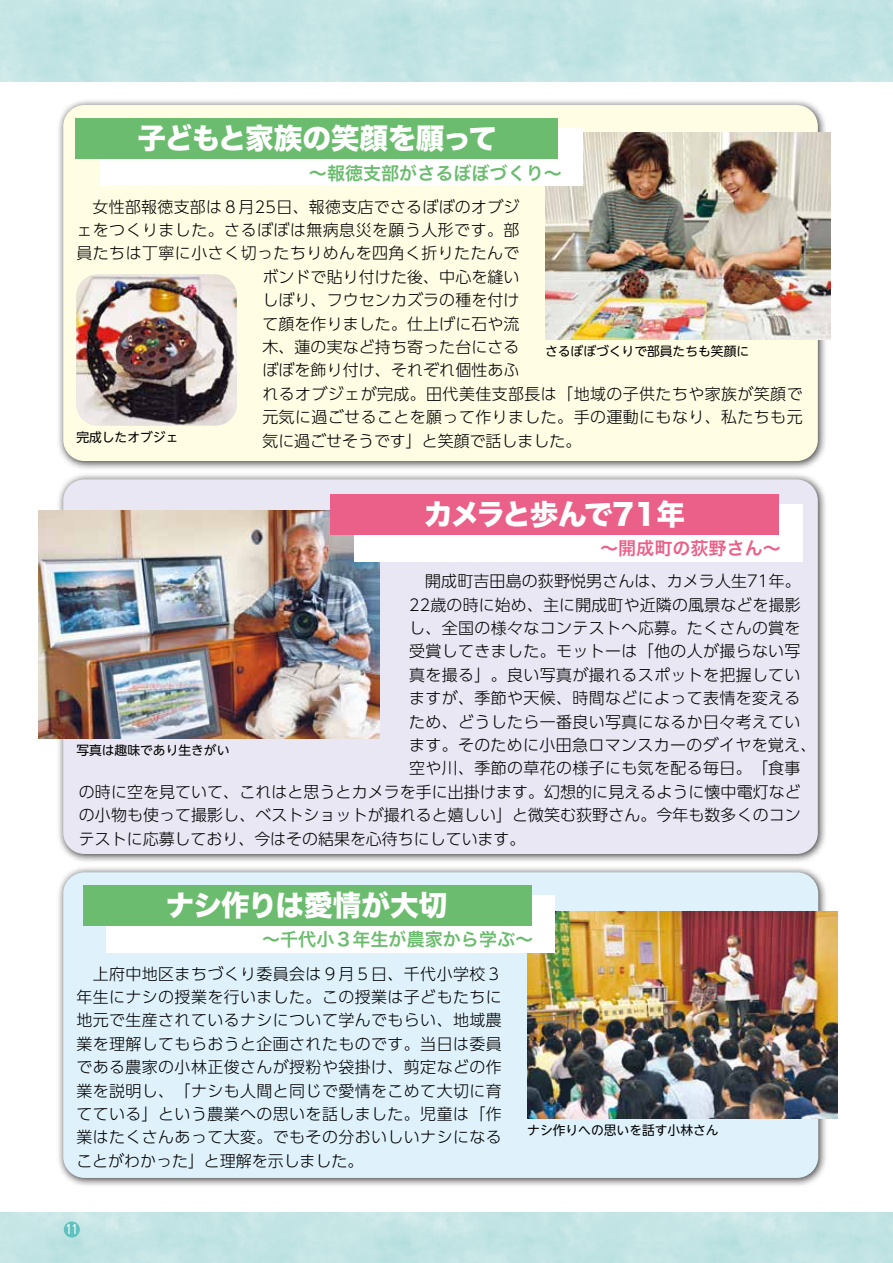
<style>
.page{position:relative;width:893px;height:1263px;background:#fff}
.page>*{position:absolute;margin:0;border:0;box-sizing:border-box;transform-origin:0 0}
.t1{font:28.65px "Hira Kaku Std W8";letter-spacing:-.02em;color:#fff}
.t2{font:28.65px "Hira Kaku Std W8";letter-spacing:-.045em;color:#fff}
.t3{font:28.65px "Hira Kaku Std W8";color:#fff}
.t4{font:18px "Hira Kaku Pro N W6";color:#6bbc6e}
.t5{font:18px "Hira Kaku Pro N W6";color:#ea6088}
.t6{font:300 15.9px/23.4px "UD Shin Go Pro";letter-spacing:.025em;color:#000;text-align:justify}
.t7{font:300 15.9px "UD Shin Go Pro";letter-spacing:.005em;color:#000}
.t8{font:300 15.9px "UD Shin Go Pro";color:#000}
.t9{font:12.75px "UD Shin Go NT Pro";color:#000}
.t10{font:500 12.45px "UD Shin Go Pro";color:#fff;scale:.75 1}
</style>
<div class="page">
<div style="left:0;top:0;width:893px;height:81px;background:#c3e4e4"></div>
<div style="left:0;top:1213px;width:893px;height:50px;background:#c3e4e4"></div>
<div style="left:56px;top:473px;width:772px;height:391px;background:#000;opacity:.75"></div>
<div style="left:63px;top:479px;width:755px;height:375px;background:#e9e7f3;border-radius:21px"></div>
<div style="left:56px;top:865px;width:772px;height:322px;background:#000;opacity:.75"></div>
<div style="left:63px;top:872px;width:755px;height:306px;background:#dff2fc;border-radius:21px"></div>
<div style="left:56px;top:98px;width:772px;height:373px;background:#000;opacity:.75"></div>
<div style="left:63px;top:105px;width:755px;height:356px;background:#fffde4;border-radius:21px"></div>
<div style="left:64px;top:1221px;width:16px;height:16px;background:#61c1be;border-radius:50%"></div>
<img style="left:38px;top:511px;width:341px;height:227px">
<img style="left:527px;top:911px;width:310px;height:207px">
<div style="left:354px;top:504px;width:448px;height:58px;background:#fff"></div>
<div style="left:331px;top:494px;width:448px;height:40px;background:#ea6088"></div>
<div style="left:106px;top:895px;width:448px;height:58px;background:#fff"></div>
<div style="left:83px;top:885px;width:448px;height:40px;background:#6bbc6e"></div>
<img style="left:545px;top:133px;width:286px;height:206px">
<img style="left:76px;top:275px;width:161px;height:150px">
<div style="left:101px;top:128px;width:482px;height:58px;background:#fff"></div>
<div style="left:76px;top:118px;width:482px;height:41px;background:#6bbc6e"></div>
<h1 class="t1" style="left:137px;top:123px;width:361px">子どもと家族の笑顔を願って</h1>
<p class="t4" style="left:309px;top:157px;width:254px">〜報徳支部がさるぼぼづくり〜</p>
<p class="t6" style="left:76px;top:194px;width:445px">　女性部報徳支部は８月25日、報徳支店でさるぼぼのオブジ</p>
<p class="t6" style="left:76px;top:218px;width:445px">ェをつくりました。さるぼぼは無病息災を願う人形です。部</p>
<p class="t6" style="left:76px;top:241px;width:445px">員たちは丁寧に小さく切ったちりめんを四角く折りたたんで</p>
<p class="t6" style="left:262px;top:264px;width:259px">ボンドで貼り付けた後、中心を縫い</p>
<p class="t6" style="left:262px;top:288px;width:259px">しぼり、フウセンカズラの種を付け</p>
<p class="t6" style="left:262px;top:311px;width:259px">て顔を作りました。仕上げに石や流</p>
<p class="t6" style="left:262px;top:335px;width:259px">木、蓮の実など持ち寄った台にさる</p>
<p class="t6" style="left:262px;top:358px;width:259px">ぼぼを飾り付け、それぞれ個性あふ</p>
<p class="t6" style="left:262px;top:381px;width:542px">れるオブジェが完成。田代美佳支部長は「地域の子供たちや家族が笑顔で</p>
<p class="t6" style="left:262px;top:405px;width:542px">元気に過ごせることを願って作りました。手の運動にもなり、私たちも元</p>
<p class="t8" style="left:262px;top:428px;width:320px">気に過ごせそうです」と笑顔で話しました。</p>
<p class="t9" style="left:545px;top:341px;width:206px">さるぼぼづくりで部員たちも笑顔に</p>
<p class="t9" style="left:76px;top:427px;width:104px">完成したオブジェ</p>
<h1 class="t2" style="left:424px;top:498px;width:263px">カメラと歩んで71年</h1>
<p class="t5" style="left:600px;top:532px;width:182px">〜開成町の荻野さん〜</p>
<p class="t6" style="left:409px;top:569px;width:393px">　開成町吉田島の荻野悦男さんは、カメラ人生71年。</p>
<p class="t6" style="left:409px;top:592px;width:393px">22歳の時に始め、主に開成町や近隣の風景などを撮影</p>
<p class="t6" style="left:409px;top:616px;width:393px">し、全国の様々なコンテストへ応募。たくさんの賞を</p>
<p class="t6" style="left:409px;top:639px;width:393px">受賞してきました。モットーは「他の人が撮らない写</p>
<p class="t6" style="left:409px;top:662px;width:393px">真を撮る」。良い写真が撮れるスポットを把握してい</p>
<p class="t6" style="left:409px;top:686px;width:393px">ますが、季節や天候、時間などによって表情を変える</p>
<p class="t6" style="left:409px;top:709px;width:393px">ため、どうしたら一番良い写真になるか日々考えてい</p>
<p class="t6" style="left:409px;top:733px;width:409px">ます。そのために小田急ロマンスカーのダイヤを覚え、</p>
<p class="t6" style="left:409px;top:756px;width:393px">空や川、季節の草花の様子にも気を配る毎日。「食事</p>
<p class="t7" style="left:79px;top:779px;width:723px">の時に空を見ていて、これはと思うとカメラを手に出掛けます。幻想的に見えるように懐中電灯など</p>
<p class="t7" style="left:79px;top:802px;width:723px">の小物も使って撮影し、ベストショットが撮れると嬉しい」と微笑む荻野さん。今年も数多くのコン</p>
<p class="t8" style="left:79px;top:826px;width:448px">テストに応募しており、今はその結果を心待ちにしています。</p>
<p class="t9" style="left:76px;top:740px;width:155px">写真は趣味であり生きがい</p>
<h1 class="t3" style="left:166px;top:889px;width:283px">ナシ作りは愛情が大切</h1>
<p class="t4" style="left:262px;top:923px;width:273px">〜千代小３年生が農家から学ぶ〜</p>
<p class="t6" style="left:76px;top:961px;width:427px">　上府中地区まちづくり委員会は９月５日、千代小学校３年生にナシの授業を行いました。この授業は子どもたちに地元で生産されているナシについて学んでもらい、地域農業を理解してもらおうと企画されたものです。当日は委員である農家の小林正俊さんが授粉や袋掛け、剪定などの作業を説明し、「ナシも人間と同じで愛情をこめて大切に育てている」という農業への思いを話しました。児童は「作業はたくさんあって大変。でもその分おいしいナシになることがわかった」と理解を示しました。</p>
<p class="t10" style="left:66px;top:1219px;width:18px">11</p>
<p class="t9" style="left:527px;top:1120px;width:193px">ナシ作りへの思いを話す小林さん</p>
</div>
